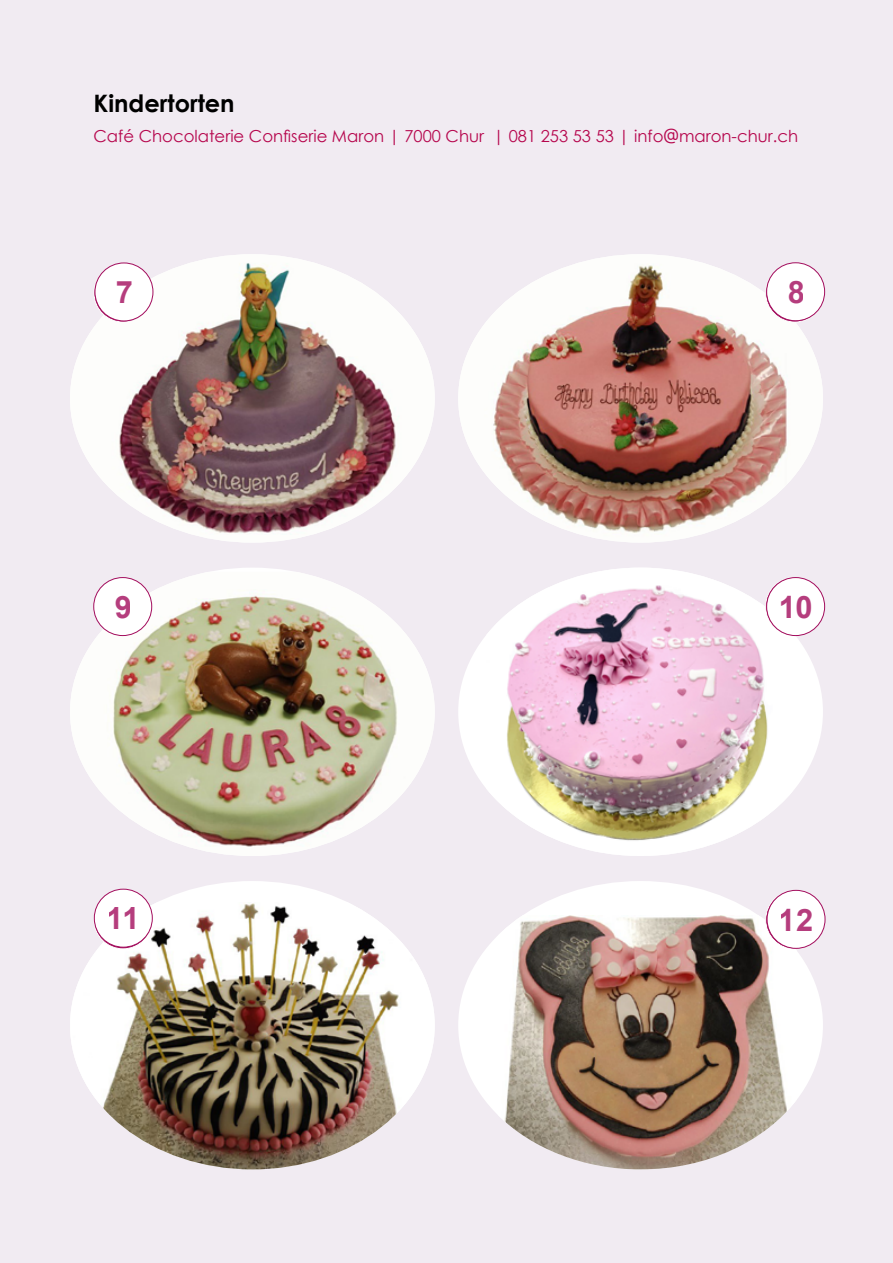
<style>
.page{position:relative;width:893px;height:1263px;background:#f1ebf2}
.page>*{position:absolute;margin:0;border:0;box-sizing:border-box;transform-origin:0 0}
.t1{font:700 30.9px "Arial";color:#a30d5d}
.t2{font:700 24px "Century Gothic";color:#000}
.t3{font:16.5px "Century Gothic";color:#b6064d}
.s1{font-family:"Inter"}
</style>
<div class="page">
<img style="left:70px;top:254px;width:365px;height:289px">
<img style="left:70px;top:572px;width:365px;height:284px">
<div style="left:70px;top:881px;width:365px;height:288px;background:#fff;border-radius:50%"></div>
<img style="left:70px;top:902px;width:365px;height:267px">
<svg style="left:94px;top:891px;width:58px;height:58px"></svg>
<img style="left:458px;top:254px;width:365px;height:289px">
<div style="left:458px;top:568px;width:365px;height:288px;background:#fff;border-radius:50%"></div>
<img style="left:486px;top:568px;width:303px;height:288px">
<div style="left:458px;top:881px;width:365px;height:288px;background:#fff;border-radius:50%"></div>
<img style="left:498px;top:915px;width:298px;height:254px">
<div style="left:95px;top:263px;width:58px;height:58px;background:#fff;border-radius:50%"></div>
<div style="left:95px;top:263px;width:58px;height:58px;border:1px solid #a30d5d;border-radius:50%"></div>
<div style="left:767px;top:263px;width:58px;height:58px;background:#fff;border-radius:50%"></div>
<div style="left:766px;top:263px;width:59px;height:58px;border:1px solid #a30d5d;border-radius:50%"></div>
<div style="left:767px;top:577px;width:58px;height:58px;background:#fff;border-radius:50%"></div>
<div style="left:766px;top:577px;width:59px;height:59px;border:1px solid #a30d5d;border-radius:50%"></div>
<div style="left:767px;top:890px;width:58px;height:58px;background:#fff;border-radius:50%"></div>
<div style="left:767px;top:890px;width:58px;height:58px;border:1px solid #a30d5d;border-radius:50%"></div>
<div style="left:94px;top:889px;width:58px;height:58px;background:#fff;border-radius:50%"></div>
<div style="left:94px;top:889px;width:58px;height:58px;border:1px solid #a30d5d;border-radius:50%"></div>
<div style="left:94px;top:577px;width:58px;height:58px;background:#fff;border-radius:50%"></div>
<div style="left:94px;top:577px;width:58px;height:59px;border:1px solid #a30d5d;border-radius:50%"></div>
<p class="t2" style="left:94px;top:85px;width:143px">Kindertorten</p>
<p class="t3" style="left:94px;top:124px;width:706px">Café Chocolaterie Confiserie Maron | 7000 Chur | 081 253 53 53 | info<span class="s1">@</span>maron-chur.ch</p>
<h1 class="t1" style="left:115px;top:271px;width:19px">7</h1>
<h1 class="t1" style="left:787px;top:270px;width:19px">8</h1>
<h1 class="t1" style="left:114px;top:585px;width:19px">9</h1>
<h1 class="t1" style="left:778px;top:585px;width:36px">10</h1>
<h1 class="t1" style="left:107px;top:897px;width:34px">11</h1>
<h1 class="t1" style="left:779px;top:898px;width:36px">12</h1>
</div>
